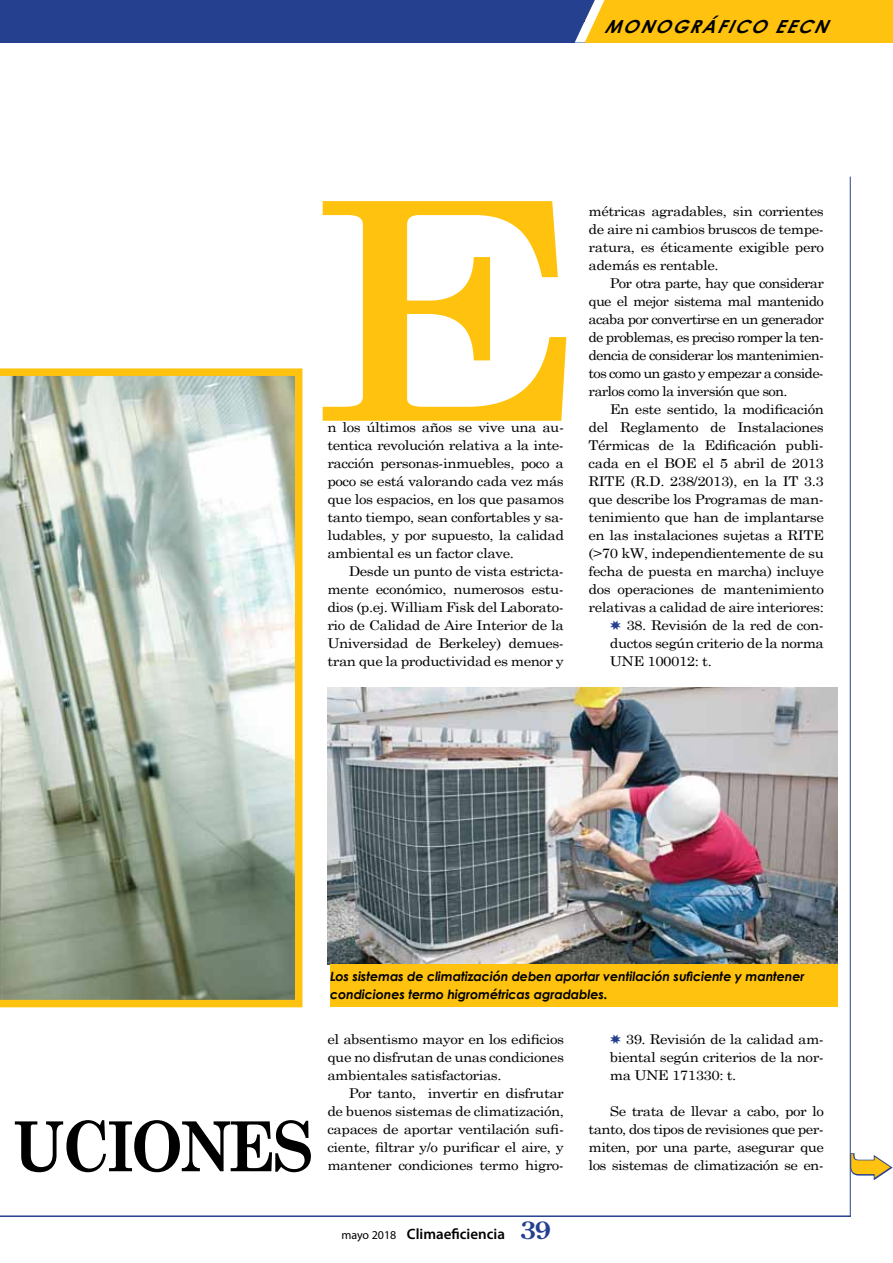
<style>
.page{position:relative;width:893px;height:1263px;background:#fff}
.page>*{position:absolute;margin:0;border:0;box-sizing:border-box;transform-origin:0 0}
.t1{font:300px "Century Schoolbook";color:#ffc20e;scale:1.32 1}
.t2{font:700 69px "Century Schoolbook";letter-spacing:-.05em;color:#000;scale:.9 1}
.t3{font:italic 700 18px "Century Gothic";color:#000}
.t4{font:600 15px "Myriad Pro";color:#000}
.t5{font:13.5px/18px "Century Schoolbook";letter-spacing:-.03em;color:#000;text-align:justify;scale:1.11 1}
.t6{font:13.5px/18px "Century Schoolbook";letter-spacing:-.03em;color:#000;text-align:justify;scale:1.09 1}
.t7{font:italic 700 12.75px/18px "Century Gothic";letter-spacing:-.01em;color:#000}
.s1{font-weight:400;font-size:12px}
.s2{font-family:"Century Old Style Std";font-weight:700;font-size:24px;color:#25408f}
</style>
<div class="page">
<svg style="left:0;top:368px;width:302px;height:639px;background:#b5bca9"></svg>
<svg style="left:322px;top:201px;width:245px;height:220px"></svg>
<div style="left:585px;top:0;width:308px;height:43px;background:#ffc20e"></div>
<div style="left:0;top:0;width:585px;height:43px;background:#25408f"></div>
<img style="left:327px;top:688px;width:511px;height:276px">
<div style="left:330px;top:964px;width:508px;height:43px;background:#ffc20e"></div>
<svg style="left:575px;top:0;width:29px;height:43px"></svg>
<hr style="left:583px;top:0;width:2px;height:22px;background:#25408f">
<hr style="left:850px;top:177px;width:1px;height:1040px;background:#25408f">
<hr style="left:0;top:1215px;width:851px;height:2px;background:#25408f">
<svg style="left:849px;top:1152px;width:44px;height:30px"></svg>
<h3 class="t3" style="left:604px;top:12px;width:236px">MONOGRÁFICOEECN</h3>
<h1 class="t1" style="left:298px;top:59px;width:218px">E</h1>
<p class="t5" style="left:589px;top:201px;width:213px">métricas agradables, sin corrientes de aire ni cambios bruscos de tempe&shy;ratura, es éticamente exigible pero además es rentable.</p>
<p class="t6" style="left:589px;top:273px;width:217px;text-indent:21px">Por otra parte, hay que considerar que el mejor sistema mal mantenido acaba por convertirse en un generador de problemas, es preciso romper la ten&shy;dencia de considerar los mantenimien&shy;tos como un gasto y empezar a conside&shy;rarlos como la inversión que son.</p>
<p class="t5" style="left:589px;top:399px;width:213px;text-indent:21px">En este sentido, la modificación del Reglamento de Instalaciones Térmicas de la Edificación publi&shy;cada en el BOE el 5 abril de 2013<br>RITE (R.D. 238/2013), en la IT 3.3 que describe los Programas de man&shy;tenimiento que han de implantarse en las instalaciones sujetas a RITE (&gt;70 kW, independientemente de su fecha de puesta en marcha) incluye dos operaciones de mantenimiento relativas a calidad de aire interiores:</p>
<p class="t5" style="left:610px;top:615px;width:194px;text-indent:17px">38. Revisión de la red de con&shy;ductos según criterio de la norma UNE 100012: t.</p>
<p class="t5" style="left:327px;top:417px;width:215px">n los últimos años se vive una au&shy;tentica revolución relativa a la inte&shy;racción personas-inmuebles, poco a poco se está valorando cada vez más que los espacios, en los que pasamos tanto tiempo, sean confortables y sa&shy;ludables, y por supuesto, la calidad ambiental es un factor clave.</p>
<p class="t5" style="left:327px;top:561px;width:215px;text-indent:21px">Desde un punto de vista estricta&shy;mente económico, numerosos estu&shy;dios (p.ej. William Fisk del Laborato&shy;rio de Calidad de Aire Interior de la Universidad de Berkeley) demues&shy;tran que la productividad es menor y</p>
<h2 class="t2" style="left:13px;top:1093px;width:336px">UCIONES</h2>
<p class="t7" style="left:330px;top:967px;width:476px">Los sistemas de climatización deben aportar ventilación suficiente y mantener condiciones termo higrométricas agradables.</p>
<p class="t5" style="left:327px;top:1029px;width:215px">el absentismo mayor en los edificios que no disfrutan de unas condiciones ambientales satisfactorias.</p>
<p class="t5" style="left:327px;top:1083px;width:215px;text-indent:21px">Por tanto, invertir en disfrutar de buenos sistemas de climatización, capaces de aportar ventilación sufi&shy;ciente, filtrar y/o purificar el aire, y mantener condiciones termo higro-</p>
<p class="t5" style="left:610px;top:1029px;width:194px;text-indent:16px">39. Revisión de la calidad am&shy;biental según criterios de la nor&shy;ma UNE 171330: t.</p>
<p class="t5" style="left:589px;top:1101px;width:213px;text-indent:21px">Se trata de llevar a cabo, por lo tanto, dos tipos de revisiones que per&shy;miten, por una parte, asegurar que los sistemas de climatización se en-</p>
<p class="t4" style="left:341px;top:1226px;width:211px"><span class="s1">mayo 2018</span> Climaeficiencia <span class="s2">39</span></p>
</div>
